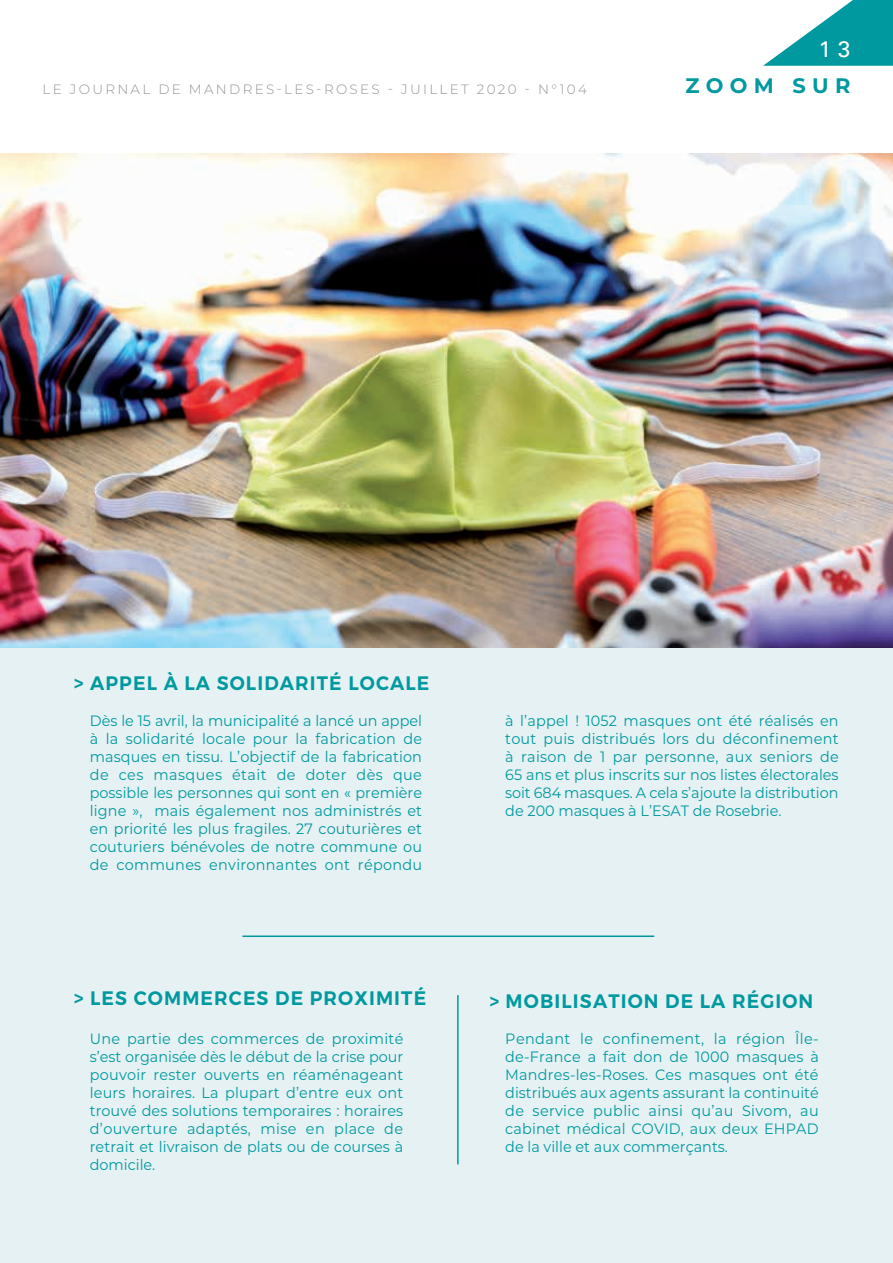
<style>
.page{position:relative;width:893px;height:1263px;background:#fff}
.page>*{position:absolute;margin:0;border:0;box-sizing:border-box;transform-origin:0 0}
.t1{font:22.5px "Univers";color:#fff}
.t2{font:700 21px "Montserrat";letter-spacing:.3em;color:#0099a0}
.t3{font:600 19.5px "Montserrat";letter-spacing:.06em;color:#0099a0;scale:.96 1}
.t4{font:15px/18px "Montserrat";letter-spacing:.005em;color:#0099a0;text-align:justify;scale:.96 1}
.texte_2_bold{font:300 13.5px "Montserrat";letter-spacing:.17em;color:#939598}
</style>
<div class="page">
<div style="left:0;top:153px;width:893px;height:1110px;background:#e5f1f2"></div>
<svg style="left:763px;top:0;width:130px;height:66px"></svg>
<hr style="left:242px;top:935px;width:412px;height:2px;background:#0099a0">
<img style="left:0;top:153px;width:893px;height:494px">
<hr style="left:457px;top:995px;width:2px;height:169px;background:#0099a0">
<p class="texte_2_bold" style="left:43px;top:80px;width:546px">LE JOURNAL DE MANDRES-LES-ROSES - JUILLET 2020 - N°104</p>
<p class="t1" style="left:819px;top:36px;width:33px">1 3</p>
<p class="t2" style="left:685px;top:70px;width:167px">ZOOM SUR</p>
<p class="t3" style="left:74px;top:671px;width:371px">&gt; APPEL À LA SOLIDARITÉ LOCALE</p>
<p class="t4" style="left:90px;top:711px;width:348px">Dès le 15 avril, la municipalité a lancé un appel à la solidarité locale pour la fabrication de masques en tissu. L’objectif de la fabrication de ces masques était de doter dès que possible les personnes qui sont en « première ligne », mais également nos administrés et en priorité les plus fragiles. 27 couturières et couturiers bénévoles de notre commune ou de communes environnantes ont répondu</p>
<p class="t4" style="left:505px;top:711px;width:349px">à l’appel ! 1052 masques ont été réalisés en tout puis distribués lors du déconfinement à raison de 1 par personne, aux seniors de 65 ans et plus inscrits sur nos listes électorales soit 684 masques. A cela s’ajoute la distribution de 200 masques à L’ESAT de Rosebrie.</p>
<p class="t3" style="left:74px;top:986px;width:368px">&gt; LES COMMERCES DE PROXIMITÉ</p>
<p class="t4" style="left:90px;top:1029px;width:328px">Une partie des commerces de proximité s’est organisée dès le début de la crise pour pouvoir rester ouverts en réaménageant leurs horaires. La plupart d’entre eux ont trouvé des solutions temporaires : horaires d’ouverture adaptés, mise en place de retrait et livraison de plats ou de courses à domicile.</p>
<p class="t3" style="left:490px;top:989px;width:339px">&gt; MOBILISATION DE LA RÉGION</p>
<p class="t4" style="left:505px;top:1029px;width:328px">Pendant le confinement, la région Île&shy;de-France a fait don de 1000 masques à Mandres-les-Roses. Ces masques ont été distribués aux agents assurant la continuité de service public ainsi qu’au Sivom, au cabinet médical COVID, aux deux EHPAD de la ville et aux commerçants.</p>
</div>
